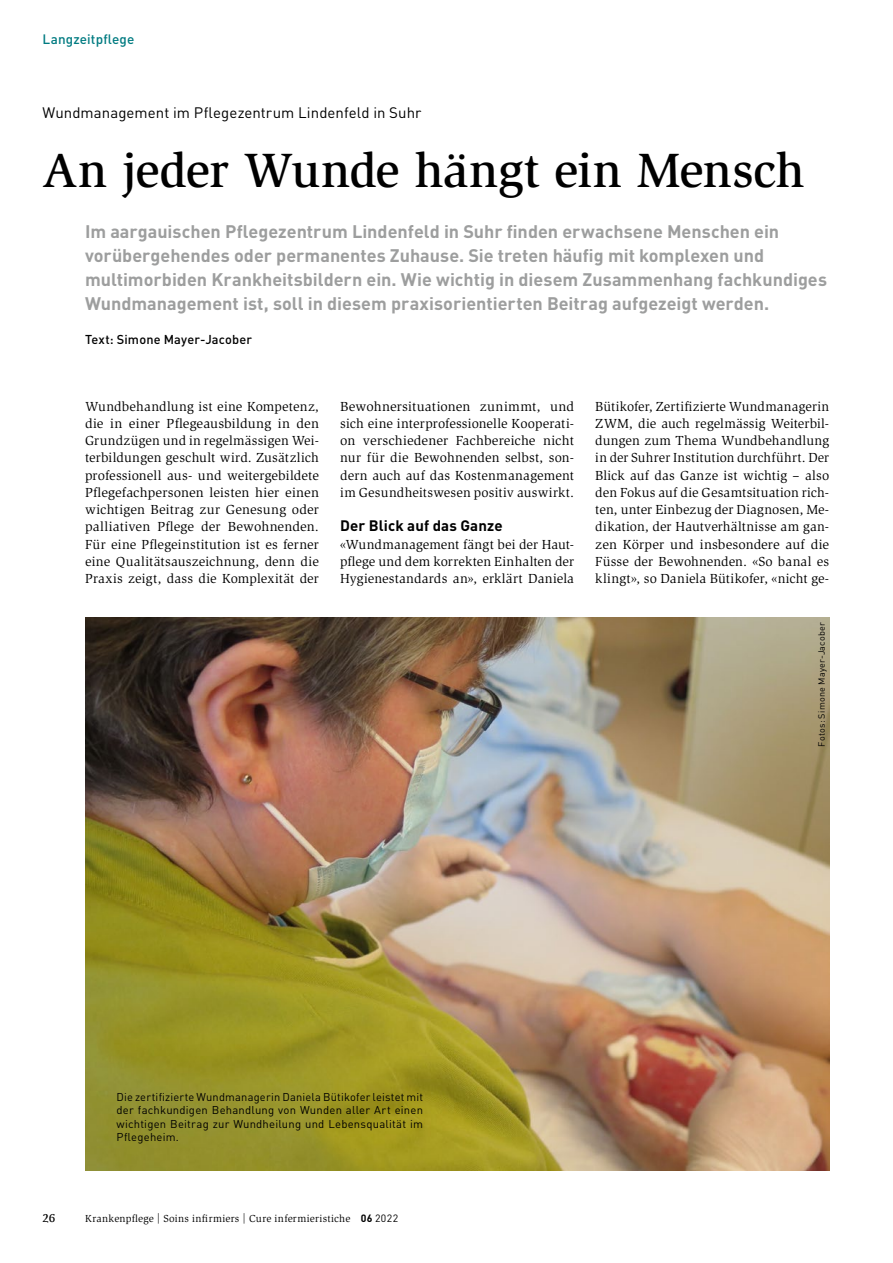
<style>
.page{position:relative;width:893px;height:1263px;background:#fff}
.page>*{position:absolute;margin:0;border:0;box-sizing:border-box;transform-origin:0 0}
.t1{font:500 49.5px "Slimbach Std";letter-spacing:-.01em;color:#000}
.t2{font:700 18px/24px "DIN Pro";color:#9d9e9e}
.t3{font:15px "DIN Pro";letter-spacing:.005em;color:#000}
.t4{font:700 15px "DIN Pro";letter-spacing:.01em;color:#000}
.t5{font:13.5px/17.2px "Slimbach Std";letter-spacing:.01em;color:#000;text-align:justify}
.t6{font:500 13.5px "DIN Pro";letter-spacing:.01em;color:#007b81}
.t7{font:500 12.75px "DIN Pro";letter-spacing:.015em;color:#000}
.t8{font:700 12px "Esta Pro";color:#000}
.t9{font:11.25px/13.5px "DIN Pro";letter-spacing:.02em;color:#000;text-align:justify}
.t10{font:10.5px "Slimbach Std";letter-spacing:.025em;color:#000}
.t11{font:9px "DIN Pro";letter-spacing:.03em;color:#000}
.s1{font-family:"DIN Pro";font-weight:700}
.s2{font-family:"DIN Pro"}
</style>
<div class="page">
<img style="left:85px;top:618px;width:744px;height:552px">
<p class="t6" style="left:43px;top:30px;width:93px">Langzeitpflege</p>
<p class="t3" style="left:43px;top:103px;width:380px">Wundmanagement im Pflegezentrum Lindenfeld in Suhr</p>
<h1 class="t1" style="left:43px;top:141px;width:764px">An jeder Wunde hängt ein Mensch</h1>
<p class="t2" style="left:85px;top:218px;width:743px">Im aargauischen Pflegezentrum Lindenfeld in Suhr finden erwachsene Menschen ein vorübergehendes oder permanentes Zuhause. Sie treten häufig mit komplexen und multimorbiden Krankheitsbildern ein. Wie wichtig in diesem Zusammenhang fachkundiges Wundmanagement ist, soll in diesem praxisorientierten Beitrag aufgezeigt werden.</p>
<p class="t7" style="left:85px;top:331px;width:169px">Text: Simone Mayer-Jacober</p>
<p class="t5" style="left:85px;top:398px;width:235px">Wundbehandlung ist eine Kompetenz, die in einer Pflegeausbildung in den Grundzügen und in regelmässigen Wei&shy;terbildungen geschult wird. Zusätzlich professionell aus- und weitergebildete Pflegefachpersonen leisten hier einen wichtigen Beitrag zur Genesung oder palliativen Pflege der Bewohnenden.<br>Für eine Pflegeinstitution ist es ferner eine Qualitätsauszeichnung, denn die Praxis zeigt, dass die Komplexität der</p>
<p class="t5" style="left:340px;top:398px;width:235px">Bewohnersituationen zunimmt, und sich eine interprofessionelle Kooperati&shy;on verschiedener Fachbereiche nicht nur für die Bewohnenden selbst, son&shy;dern auch auf das Kostenmanagement im Gesundheitswesen positiv auswirkt.</p>
<p class="t4" style="left:340px;top:516px;width:164px">Der Blick auf das Ganze</p>
<p class="t5" style="left:340px;top:536px;width:235px">«Wundmanagement fängt bei der Haut&shy;pflege und dem korrekten Einhalten der Hygienestandards an», erklärt Daniela</p>
<p class="t5" style="left:595px;top:398px;width:235px">Bütikofer, Zertifizierte Wundmanagerin ZWM, die auch regelmässig Weiterbil&shy;dungen zum Thema Wundbehandlung in der Suhrer Institution durchführt. Der Blick auf das Ganze ist wichtig – also den Fokus auf die Gesamtsituation rich&shy;ten, unter Einbezug der Diagnosen, Me&shy;dikation, der Hautverhältnisse am gan&shy;zen Körper und insbesondere auf die Füsse der Bewohnenden. «So banal es klingt», so Daniela Bütikofer, «nicht ge-</p>
<p class="t11" style="left:816px;top:747px;width:126px;rotate:-90deg">Fotos: Simone Mayer-Jacober</p>
<p class="t9" style="left:117px;top:1089px;width:308px">Die zertifizierte Wundmanagerin Daniela Bütikofer leistet mit der fachkundigen Behandlung von Wunden aller Art einen wichtigen Beitrag zur Wundheilung und Lebensqualität im Pflegeheim.</p>
<p class="t8" style="left:43px;top:1209px;width:14px">26</p>
<p class="t10" style="left:85px;top:1212px;width:315px">Krankenpflege | Soins infirmiers | Cure infermieristiche <span class="s1">06</span> <span class="s2">2022</span></p>
</div>
